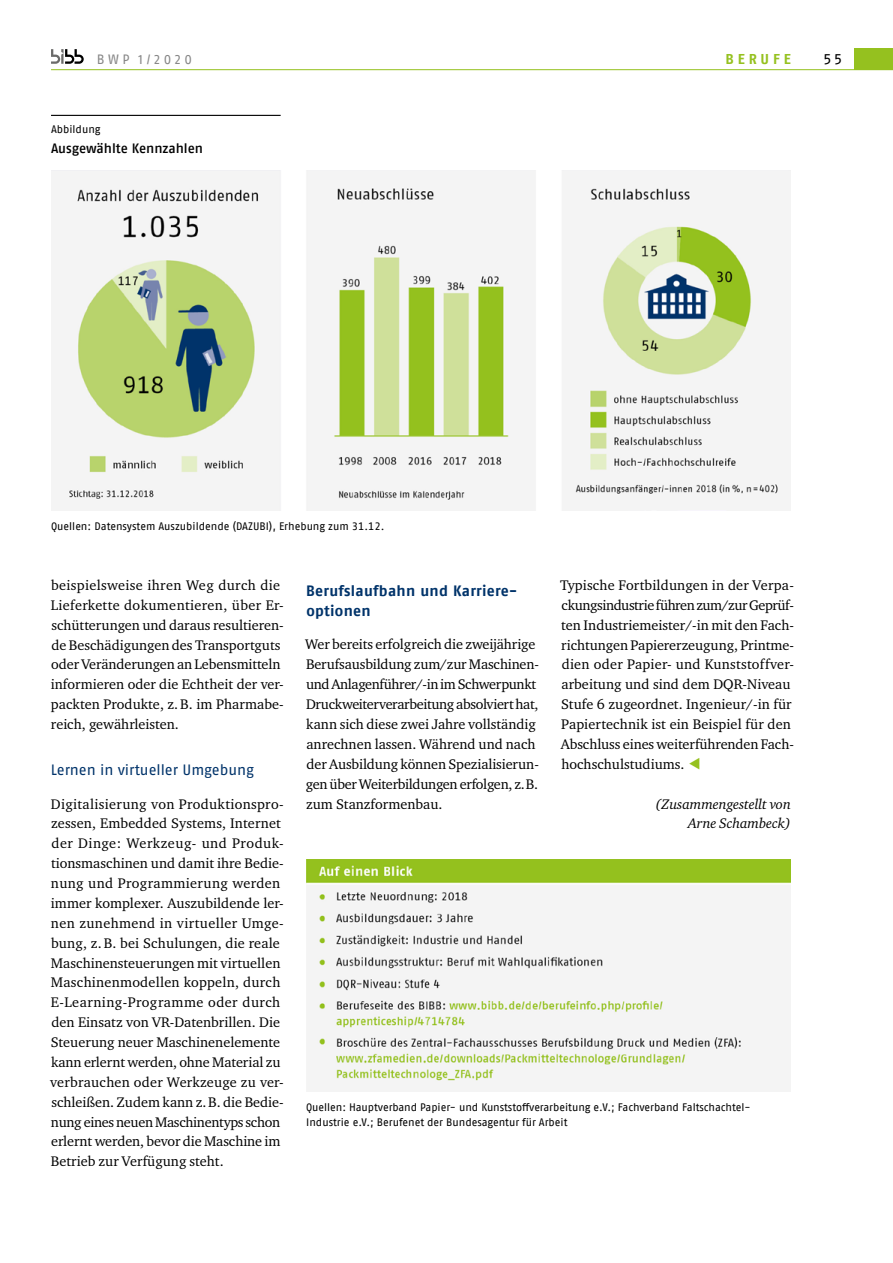
<style>
.page{position:relative;width:893px;height:1263px;background:#fff}
.page>*{position:absolute;margin:0;border:0;box-sizing:border-box;transform-origin:0 0}
.t1{font:700 15px/19.8px "Fago Pro";letter-spacing:.02em;color:#00336a}
.t2{font:15px "Fago No Regular Tf";letter-spacing:-.005em;color:#00336a}
.t3{font:15px "Fago Pro";color:#000}
.t4{font:14.25px/20px "Charter ITC Pro";color:#000}
.t5{font:italic 14.25px/20px "Charter ITC Pro";letter-spacing:-.005em;color:#000;text-align:right}
.t6{font:700 14.25px "Fago Pro";letter-spacing:.27em;color:#95c11f}
.t7{font:500 13.5px "Fago Pro";letter-spacing:-.005em;color:#000}
.t8{font:13.5px "Fago Pro";color:#878787}
.t9{font:10.8px/15.5px "Fago Pro";letter-spacing:-.005em;color:#000}
</style>
<div class="page">
<hr style="left:51px;top:69px;width:842px;height:1px;background:#95c11f">
<div style="left:855px;top:48px;width:38px;height:22px;background:#95c11f"></div>
<hr style="left:51px;top:115px;width:230px;height:1px;background:#000">
<svg style="left:51px;top:49px;width:33px;height:15px"></svg>
<img style="left:51px;top:170px;width:740px;height:340px">
<img style="left:306px;top:859px;width:485px;height:232px">
<p class="t8" style="left:97px;top:51px;width:97px">BWP 1/2020</p>
<p class="t9" style="left:51px;top:121px;width:51px">Abbildung</p>
<p class="t7" style="left:51px;top:140px;width:154px">Ausgewählte Kennzahlen</p>
<p class="t9" style="left:51px;top:518px;width:335px">Quellen: Datensystem Auszubildende (DAZUBI), Erhebung zum 31.12.</p>
<p class="t6" style="left:725px;top:50px;width:67px">BERUFE</p>
<p class="t3" style="left:823px;top:50px;width:20px">55</p>
<p class="t4" style="left:51px;top:575px;width:234px">beispielsweise ihren Weg durch die Lieferkette dokumentieren, über Er&shy;schütterungen und daraus resultieren&shy;de Beschädigungen des Transportguts oder Veränderungen an Lebensmitteln informieren oder die Echtheit der ver&shy;packten Produkte, z.B. im Pharmabe&shy;reich, gewährleisten.</p>
<p class="t2" style="left:51px;top:761px;width:205px">Lernen in virtueller Umgebung</p>
<p class="t4" style="left:50px;top:793px;width:235px">Digitalisierung von Produktionspro&shy;zessen, Embedded Systems, Internet der Dinge: Werkzeug- und Produk&shy;tionsmaschinen und damit ihre Bedie&shy;nung und Programmierung werden immer komplexer. Auszubildende ler&shy;nen zunehmend in virtueller Umge&shy;bung, z.B. bei Schulungen, die reale Maschinensteuerungen mit virtuellen Maschinenmodellen koppeln, durch E-Learning-Programme oder durch den Einsatz von VR-Datenbrillen. Die Steuerung neuer Maschinenelemente kann erlernt werden, ohne Material zu verbrauchen oder Werkzeuge zu ver&shy;schleißen. Zudem kann z.B. die Bedie&shy;nung eines neuen Maschinentyps schon erlernt werden, bevor die Maschine im Betrieb zur Verfügung steht.</p>
<p class="t1" style="left:306px;top:581px;width:213px">Berufslaufbahn und Karriere&shy;optionen</p>
<p class="t4" style="left:305px;top:634px;width:235px">Wer bereits erfolgreich die zweijährige Berufsausbildung zum/zur Maschinen&shy;und Anlagenführer/-in im Schwerpunkt Druckweiterverarbeitung absolviert hat, kann sich diese zwei Jahre vollständig anrechnen lassen. Während und nach der Ausbildung können Spezialisierun&shy;gen über Weiterbildungen erfolgen, z.B. zum Stanzformenbau.</p>
<p class="t4" style="left:560px;top:575px;width:235px">Typische Fortbildungen in der Verpa&shy;ckungsindustrie führen zum/zur Geprüf&shy;ten Industriemeister/-in mit den Fach&shy;richtungen Papiererzeugung, Printme&shy;dien oder Papier- und Kunststoffver&shy;arbeitung und sind dem DQR-Niveau Stufe 6 zugeordnet. Ingenieur/-in für Papiertechnik ist ein Beispiel für den Abschluss eines weiterführenden Fach&shy;hochschulstudiums.</p>
<p class="t5" style="left:656px;top:793px;width:137px">(Zusammengestellt von<br>Arne Schambeck)</p>
<p class="t9" style="left:306px;top:1099px;width:446px">Quellen: Hauptverband Papier- und Kunststoffverarbeitung e.V.; Fachverband Faltschachtel-<br>Industrie e.V.; Berufenet der Bundesagentur für Arbeit</p>
</div>
